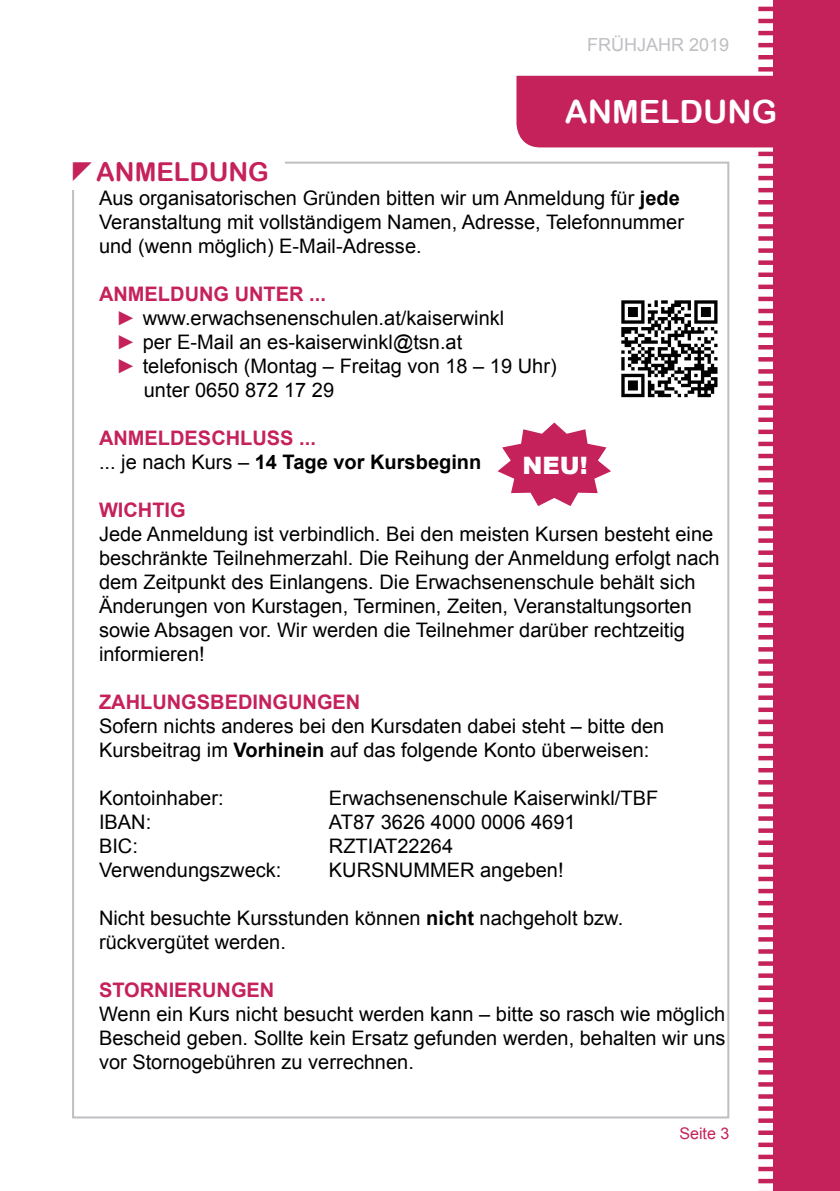
<style>
.page{position:relative;width:840px;height:1191px;background:#fff}
.page>*{position:absolute;margin:0;border:0;box-sizing:border-box;transform-origin:0 0}
.t1{font:32px "Arial Rounded MT Bold";color:#fff}
.t2{font:26px "Arial Rounded MT Bold";color:#c5215b}
.t3{font:900 24px "Arial";color:#fff}
.t4{font:20px/24px "Arial";color:#000}
.t5{font:700 20px "Arial";color:#c5215b}
.t6{font:700 20px/24px "Arial";color:#000}
.t7{font:18px "Arial";color:#bebfc2}
.t8{font:16px "Arial";color:#c5215b}
.s1{font-weight:700}
.s2{color:#c5215b}
.s3{font-weight:400}
</style>
<div class="page">
<div style="left:772px;top:0;width:67px;height:1191px;background:#c5215b"></div>
<hr style="left:758px;top:7px;width:24px;height:4px;background:#c5215b">
<hr style="left:758px;top:19px;width:24px;height:4px;background:#c5215b">
<hr style="left:758px;top:31px;width:24px;height:4px;background:#c5215b">
<hr style="left:758px;top:43px;width:24px;height:4px;background:#c5215b">
<hr style="left:758px;top:55px;width:24px;height:4px;background:#c5215b">
<div style="left:758px;top:67px;width:24px;height:5px;background:#c5215b"></div>
<hr style="left:758px;top:152px;width:24px;height:4px;background:#c5215b">
<hr style="left:758px;top:164px;width:24px;height:4px;background:#c5215b">
<hr style="left:758px;top:176px;width:24px;height:4px;background:#c5215b">
<hr style="left:758px;top:188px;width:24px;height:4px;background:#c5215b">
<hr style="left:758px;top:200px;width:24px;height:4px;background:#c5215b">
<div style="left:758px;top:212px;width:24px;height:5px;background:#c5215b"></div>
<div style="left:758px;top:224px;width:24px;height:5px;background:#c5215b"></div>
<div style="left:758px;top:236px;width:24px;height:5px;background:#c5215b"></div>
<div style="left:758px;top:248px;width:24px;height:5px;background:#c5215b"></div>
<div style="left:758px;top:260px;width:24px;height:5px;background:#c5215b"></div>
<div style="left:758px;top:272px;width:24px;height:5px;background:#c5215b"></div>
<div style="left:758px;top:284px;width:24px;height:5px;background:#c5215b"></div>
<hr style="left:758px;top:297px;width:24px;height:4px;background:#c5215b">
<hr style="left:758px;top:309px;width:24px;height:4px;background:#c5215b">
<hr style="left:758px;top:321px;width:24px;height:4px;background:#c5215b">
<hr style="left:758px;top:333px;width:24px;height:4px;background:#c5215b">
<hr style="left:758px;top:345px;width:24px;height:4px;background:#c5215b">
<svg style="left:758px;top:357px;width:15px;height:4px"></svg>
<div style="left:758px;top:369px;width:24px;height:5px;background:#c5215b"></div>
<div style="left:758px;top:381px;width:24px;height:5px;background:#c5215b"></div>
<div style="left:758px;top:393px;width:24px;height:5px;background:#c5215b"></div>
<div style="left:758px;top:405px;width:24px;height:5px;background:#c5215b"></div>
<div style="left:758px;top:417px;width:24px;height:5px;background:#c5215b"></div>
<div style="left:758px;top:429px;width:24px;height:5px;background:#c5215b"></div>
<hr style="left:758px;top:442px;width:24px;height:4px;background:#c5215b">
<hr style="left:758px;top:454px;width:24px;height:4px;background:#c5215b">
<hr style="left:758px;top:466px;width:24px;height:4px;background:#c5215b">
<hr style="left:758px;top:478px;width:24px;height:4px;background:#c5215b">
<hr style="left:758px;top:490px;width:24px;height:4px;background:#c5215b">
<svg style="left:758px;top:502px;width:15px;height:4px"></svg>
<div style="left:758px;top:514px;width:24px;height:5px;background:#c5215b"></div>
<div style="left:758px;top:526px;width:24px;height:5px;background:#c5215b"></div>
<div style="left:758px;top:538px;width:24px;height:5px;background:#c5215b"></div>
<div style="left:758px;top:550px;width:24px;height:5px;background:#c5215b"></div>
<div style="left:758px;top:562px;width:24px;height:5px;background:#c5215b"></div>
<div style="left:758px;top:574px;width:24px;height:5px;background:#c5215b"></div>
<div style="left:758px;top:586px;width:24px;height:5px;background:#c5215b"></div>
<hr style="left:758px;top:599px;width:24px;height:4px;background:#c5215b">
<hr style="left:758px;top:611px;width:24px;height:4px;background:#c5215b">
<hr style="left:758px;top:623px;width:24px;height:4px;background:#c5215b">
<hr style="left:758px;top:635px;width:24px;height:4px;background:#c5215b">
<svg style="left:758px;top:647px;width:15px;height:4px"></svg>
<svg style="left:758px;top:659px;width:15px;height:4px"></svg>
<div style="left:758px;top:671px;width:24px;height:5px;background:#c5215b"></div>
<div style="left:758px;top:683px;width:24px;height:5px;background:#c5215b"></div>
<div style="left:758px;top:695px;width:24px;height:5px;background:#c5215b"></div>
<div style="left:758px;top:707px;width:24px;height:5px;background:#c5215b"></div>
<div style="left:758px;top:719px;width:24px;height:5px;background:#c5215b"></div>
<div style="left:758px;top:731px;width:24px;height:5px;background:#c5215b"></div>
<hr style="left:758px;top:744px;width:24px;height:4px;background:#c5215b">
<hr style="left:758px;top:756px;width:24px;height:4px;background:#c5215b">
<hr style="left:758px;top:768px;width:24px;height:4px;background:#c5215b">
<svg style="left:758px;top:780px;width:15px;height:4px"></svg>
<svg style="left:758px;top:792px;width:15px;height:4px"></svg>
<svg style="left:758px;top:804px;width:15px;height:4px"></svg>
<div style="left:758px;top:816px;width:24px;height:5px;background:#c5215b"></div>
<div style="left:758px;top:828px;width:24px;height:5px;background:#c5215b"></div>
<div style="left:758px;top:840px;width:24px;height:5px;background:#c5215b"></div>
<div style="left:758px;top:852px;width:24px;height:5px;background:#c5215b"></div>
<div style="left:758px;top:864px;width:24px;height:5px;background:#c5215b"></div>
<div style="left:758px;top:876px;width:24px;height:5px;background:#c5215b"></div>
<div style="left:758px;top:888px;width:24px;height:5px;background:#c5215b"></div>
<hr style="left:758px;top:901px;width:24px;height:4px;background:#c5215b">
<hr style="left:758px;top:913px;width:24px;height:4px;background:#c5215b">
<svg style="left:758px;top:925px;width:15px;height:4px"></svg>
<svg style="left:758px;top:937px;width:15px;height:4px"></svg>
<svg style="left:758px;top:949px;width:15px;height:4px"></svg>
<svg style="left:758px;top:961px;width:15px;height:4px"></svg>
<div style="left:758px;top:973px;width:24px;height:5px;background:#c5215b"></div>
<div style="left:758px;top:985px;width:24px;height:5px;background:#c5215b"></div>
<div style="left:758px;top:997px;width:24px;height:5px;background:#c5215b"></div>
<div style="left:758px;top:1009px;width:24px;height:5px;background:#c5215b"></div>
<div style="left:758px;top:1021px;width:24px;height:5px;background:#c5215b"></div>
<div style="left:758px;top:1033px;width:24px;height:5px;background:#c5215b"></div>
<hr style="left:758px;top:1046px;width:24px;height:4px;background:#c5215b">
<hr style="left:758px;top:1058px;width:24px;height:4px;background:#c5215b">
<svg style="left:758px;top:1070px;width:15px;height:4px"></svg>
<svg style="left:758px;top:1082px;width:15px;height:4px"></svg>
<svg style="left:758px;top:1094px;width:15px;height:4px"></svg>
<svg style="left:758px;top:1106px;width:15px;height:4px"></svg>
<div style="left:758px;top:1118px;width:24px;height:5px;background:#c5215b"></div>
<div style="left:758px;top:1130px;width:24px;height:5px;background:#c5215b"></div>
<div style="left:758px;top:1142px;width:24px;height:5px;background:#c5215b"></div>
<div style="left:758px;top:1154px;width:24px;height:5px;background:#c5215b"></div>
<div style="left:758px;top:1166px;width:24px;height:5px;background:#c5215b"></div>
<div style="left:758px;top:1178px;width:24px;height:5px;background:#c5215b"></div>
<svg style="left:759px;top:1190px;width:14px;height:1px"></svg>
<div style="left:516px;top:76px;width:256px;height:71px;background:#c5215b"></div>
<svg style="left:497px;top:422px;width:113px;height:84px"></svg>
<img style="left:621px;top:300px;width:97px;height:98px">
<p class="t7" style="left:586px;top:33px;width:144px">FRÜHJAHR 2019</p>
<h1 class="t1" style="left:564px;top:93px;width:214px">ANMELDUNG</h1>
<h2 class="t2" style="left:96px;top:156px;width:174px">ANMELDUNG</h2>
<p class="t4" style="left:99px;top:186px;width:586px">Aus organisatorischen Gründen bitten wir um Anmeldung für <span class="s1">jede<br></span>Veranstaltung mit vollständigem Namen, Adresse, Telefonnummer und (wenn möglich) E-Mail-Adresse.</p>
<p class="t5" style="left:99px;top:281px;width:228px">ANMELDUNG UNTER ...</p>
<p class="t4" style="left:116px;top:306px;width:389px"><span class="s2">►</span> www.erwachsenenschulen.at/kaiserwinkl</p>
<p class="t4" style="left:116px;top:330px;width:347px"><span class="s2">►</span> per E-Mail an es-kaiserwinkl@tsn.at</p>
<p class="t4" style="left:116px;top:354px;width:442px"><span class="s2">►</span> telefonisch (Montag – Freitag von 18 – 19 Uhr)</p>
<p class="t4" style="left:144px;top:378px;width:192px">unter 0650 872 17 29</p>
<p class="t6" style="left:99px;top:427px;width:383px"><span class="s2">ANMELDESCHLUSS ...<br></span><span class="s3">... je nach Kurs –</span> 14 Tage vor Kursbeginn</p>
<p class="t5" style="left:99px;top:497px;width:88px">WICHTIG</p>
<p class="t4" style="left:99px;top:522px;width:621px">Jede Anmeldung ist verbindlich. Bei den meisten Kursen besteht eine beschränkte Teilnehmerzahl. Die Reihung der Anmeldung erfolgt nach dem Zeitpunkt des Einlangens. Die Erwachsenenschule behält sich Änderungen von Kurstagen, Terminen, Zeiten, Veranstaltungsorten sowie Absagen vor. Wir werden die Teilnehmer darüber rechtzeitig informieren!</p>
<p class="t5" style="left:99px;top:689px;width:263px">ZAHLUNGSBEDINGUNGEN</p>
<p class="t4" style="left:99px;top:714px;width:566px">Sofern nichts anderes bei den Kursdaten dabei steht – bitte den<br>Kursbeitrag im <span class="s1">Vorhinein</span> auf das folgende Konto überweisen:</p>
<p class="t4" style="left:99px;top:786px;width:126px">Kontoinhaber:</p>
<p class="t4" style="left:329px;top:786px;width:331px">Erwachsenenschule Kaiserwinkl/TBF</p>
<p class="t4" style="left:99px;top:810px;width:54px">IBAN:</p>
<p class="t4" style="left:329px;top:810px;width:248px">AT87 3626 4000 0006 4691</p>
<p class="t4" style="left:99px;top:834px;width:40px">BIC:</p>
<p class="t4" style="left:329px;top:834px;width:126px">RZTIAT22264</p>
<p class="t4" style="left:99px;top:858px;width:184px">Verwendungszweck:</p>
<p class="t4" style="left:329px;top:858px;width:236px">KURSNUMMER angeben!</p>
<p class="t4" style="left:99px;top:906px;width:525px">Nicht besuchte Kursstunden können <span class="s1">nicht</span> nachgeholt bzw. rückvergütet werden.</p>
<p class="t5" style="left:99px;top:977px;width:177px">STORNIERUNGEN</p>
<p class="t4" style="left:99px;top:1002px;width:627px;text-align:justify">Wenn ein Kurs nicht besucht werden kann – bitte so rasch wie möglich Bescheid geben. Sollte kein Ersatz gefunden werden, behalten wir uns vor Stornogebühren zu verrechnen.</p>
<p class="t3" style="left:522px;top:448px;width:67px">NEU!</p>
<p class="t8" style="left:679px;top:1122px;width:51px">Seite 3</p>
</div>
